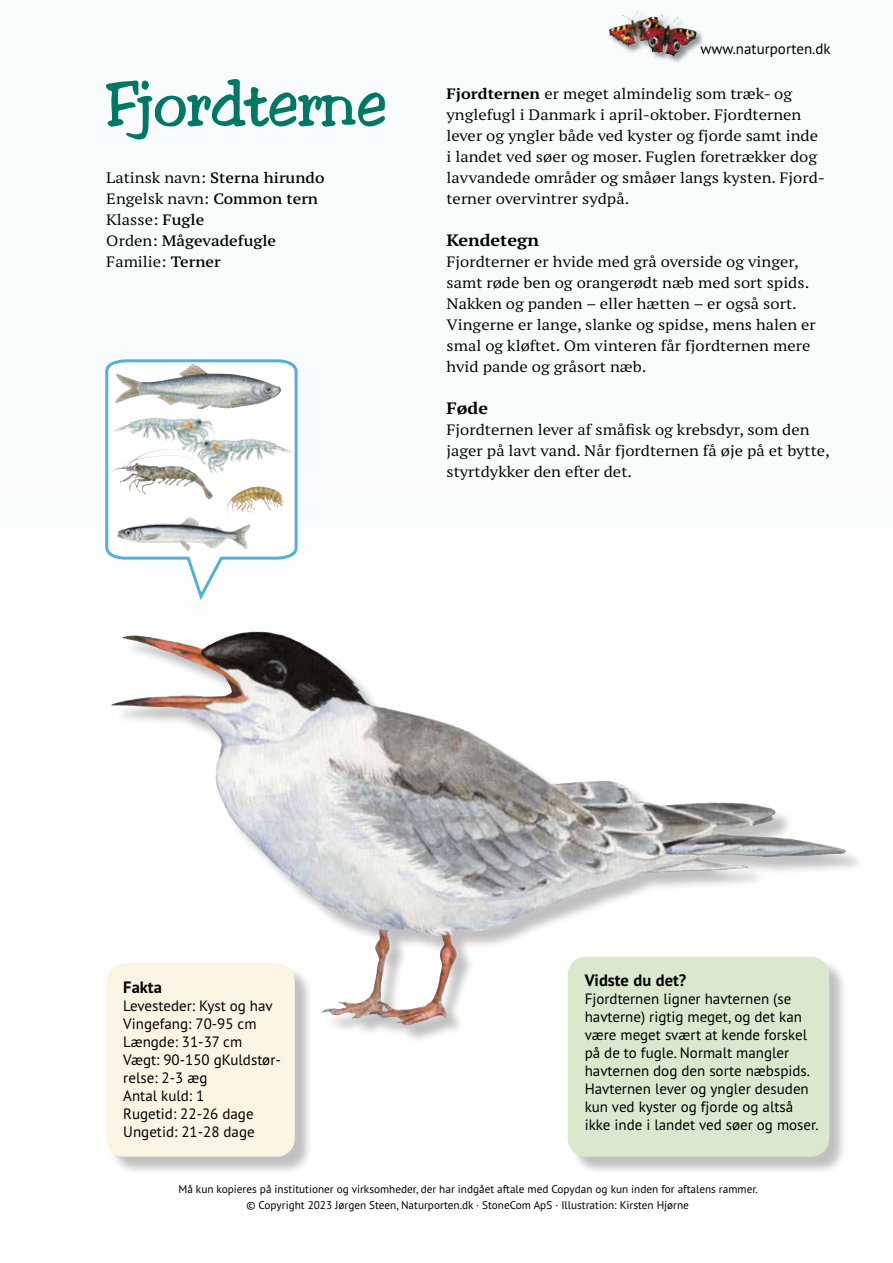
<style>
.page{position:relative;width:893px;height:1263px;background:#f8fcfd}
.page>*{position:absolute;margin:0;border:0;box-sizing:border-box;transform-origin:0 0}
.t1{font:60px "Toledo";color:#007866}
.t2{font:700 16.5px "PT Sans Pro";color:#000}
.t3{font:700 expanded 16.5px "PT Serif Pro";color:#000}
.t4{font:expanded 15px/21px "PT Serif Pro";color:#000}
.t5{font:15px/18px "PT Sans Pro";color:#000}
.t6{font:600 expanded 15px/21px "PT Serif Pro";color:#000}
.t7{font:11.25px/16.5px "PT Sans Pro";color:#000;text-align:center}
.s1{font-weight:400}
.s2{font-weight:700}
</style>
<div class="page">
<div style="left:609px;top:11px;width:96px;height:54px;background:#000;opacity:.4"></div>
<img style="left:609px;top:11px;width:58px;height:42px">
<div style="left:115px;top:634px;width:750px;height:410px;background:#000;opacity:.25"></div>
<img style="left:174px;top:631px;width:78px;height:17px">
<div style="left:109px;top:966px;width:205px;height:209px;background:#000;opacity:.25"></div>
<div style="left:106px;top:963px;width:189px;height:194px;background:#fcf5e4;border-radius:18px"></div>
<div style="left:570px;top:959px;width:278px;height:216px;background:#000;opacity:.25"></div>
<div style="left:568px;top:957px;width:261px;height:200px;background:#dae8ce;border-radius:18px"></div>
<svg style="left:105px;top:359px;width:193px;height:241px"></svg>
<img style="left:123px;top:364px;width:69px;height:18px">
<img style="left:187px;top:415px;width:107px;height:86px">
<img style="left:111px;top:394px;width:109px;height:85px">
<img style="left:115px;top:516px;width:136px;height:35px">
<h1 class="t1" style="left:106px;top:67px;width:282px">Fjordterne</h1>
<p class="t6" style="left:106px;top:166px;width:220px"><span class="s1">Latinsk navn:</span> Sterna hirundo<br><span class="s1">Engelsk navn:</span> Common tern<br><span class="s1">Klasse:</span> Fugle<br><span class="s1">Orden:</span> Mågevadefugle<br><span class="s1">Familie:</span> Terner</p>
<p class="t5" style="left:701px;top:39px;width:132px">www.naturporten.dk</p>
<p class="t4" style="left:446px;top:82px;width:380px"><span class="s2">Fjordternen</span> er meget almindelig som træk- og ynglefugl i Danmark i april-oktober. Fjordternen lever og yngler både ved kyster og fjorde samt inde i landet ved søer og moser. Fuglen foretrækker dog lavvandede områder og småøer langs kysten. Fjord&shy;terner overvintrer sydpå.</p>
<p class="t3" style="left:446px;top:229px;width:94px">Kendetegn</p>
<p class="t4" style="left:446px;top:250px;width:371px">Fjordterner er hvide med grå overside og vinger, samt røde ben og orangerødt næb med sort spids.<br>Nakken og panden – eller hætten – er også sort.<br>Vingerne er lange, slanke og spidse, mens halen er smal og kløftet. Om vinteren får fjordternen mere hvid pande og gråsort næb.</p>
<p class="t3" style="left:446px;top:397px;width:43px">Føde</p>
<p class="t4" style="left:446px;top:418px;width:385px">Fjordternen lever af småfisk og krebsdyr, som den jager på lavt vand. Når fjordternen få øje på et bytte, styrtdykker den efter det.</p>
<p class="t2" style="left:123px;top:976px;width:40px">Fakta</p>
<p class="t5" style="left:123px;top:996px;width:159px">Levesteder: Kyst og hav<br>Vingefang: 70-95 cm<br>Længde: 31-37 cm<br>Vægt: 90-150 gKuldstør&shy;relse: 2-3 æg<br>Antal kuld: 1<br>Rugetid: 22-26 dage<br>Ungetid: 21-28 dage</p>
<p class="t2" style="left:585px;top:970px;width:103px">Vidste du det?</p>
<p class="t5" style="left:585px;top:990px;width:235px">Fjordternen ligner havternen (se havterne) rigtig meget, og det kan være meget svært at kende forskel på de to fugle. Normalt mangler havternen dog den sorte næbspids.<br>Havternen lever og yngler desuden kun ved kyster og fjorde og altså ikke inde i landet ved søer og moser.</p>
<p class="t7" style="left:178px;top:1180px;width:581px">Må kun kopieres på institutioner og virksomheder, der har indgået aftale med Copydan og kun inden for aftalens rammer. © Copyright 2023 Jørgen Steen, Naturporten.dk · StoneCom ApS · Illustration: Kirsten Hjørne</p>
</div>
